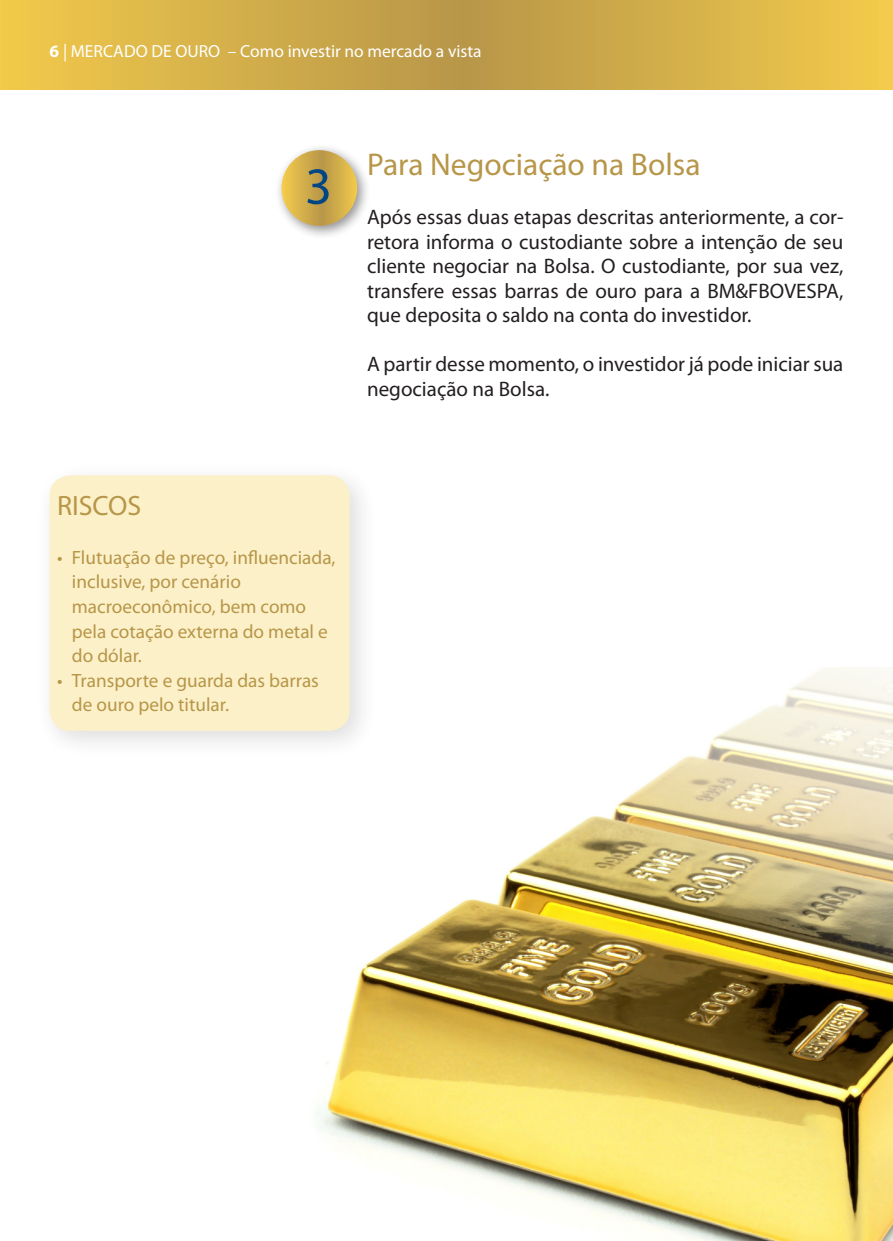
<style>
.page{position:relative;width:893px;height:1241px;background:#fff}
.page>*{position:absolute;margin:0;border:0;box-sizing:border-box;transform-origin:0 0}
.t1{font:52.5px "Myriad Pro";color:#004684}
.t2{font:31.5px "Myriad Pro";color:#b79648}
.t3{font:28px "Myriad Pro";color:#b79648}
.t4{font:21px/24.5px "Myriad Pro";color:#231f20;text-align:justify}
.List_Paragraph{font:19.25px/24.5px "Myriad Pro";color:#b79648}
.t5{font:17.5px "Myriad Pro";color:#fff}
.s1{font-weight:700}
</style>
<div class="page">
<svg style="left:0;top:0;width:892px;height:89px;background:#d4b049"></svg>
<hr style="left:892px;top:0;width:1px;height:89px;background:#f5cc4d">
<img style="left:317px;top:667px;width:576px;height:573px">
<div style="left:275px;top:143px;width:96px;height:96px;background:#231f20;opacity:.5"></div>
<svg style="left:282px;top:150px;width:75px;height:76px;background:#d0ac4a"></svg>
<div style="left:35px;top:460px;width:344px;height:299px;background:#231f20;opacity:.5"></div>
<div style="left:50px;top:475px;width:300px;height:255px;background:#fcf0c9;border-radius:21px"></div>
<p class="t5" style="left:50px;top:40px;width:434px"><span class="s1">6</span> | MERCADO DE OURO – Como investir no mercado a vista</p>
<p class="t1" style="left:305px;top:154px;width:28px">3</p>
<p class="t2" style="left:367px;top:145px;width:335px">Para Negociação na Bolsa</p>
<p class="t4" style="left:367px;top:204px;width:478px">Após essas duas etapas descritas anteriormente, a cor&shy;retora informa o custodiante sobre a intenção de seu cliente negociar na Bolsa. O custodiante, por sua vez, transfere essas barras de ouro para a BM&amp;FBOVESPA, que deposita o saldo na conta do investidor.</p>
<p class="t4" style="left:367px;top:351px;width:478px">A partir desse momento, o investidor já pode iniciar sua negociação na Bolsa.</p>
<p class="t3" style="left:57px;top:488px;width:86px">RISCOS</p>
<p class="List_Paragraph" style="left:72px;top:545px;width:265px;text-indent:-15px">• Flutuação de preço, influenciada, inclusive, por cenário macroeconômico, bem como pela cotação externa do metal e do dólar.</p>
<p class="List_Paragraph" style="left:72px;top:667px;width:248px;text-indent:-15px">• Transporte e guarda das barras de ouro pelo titular.</p>
</div>
